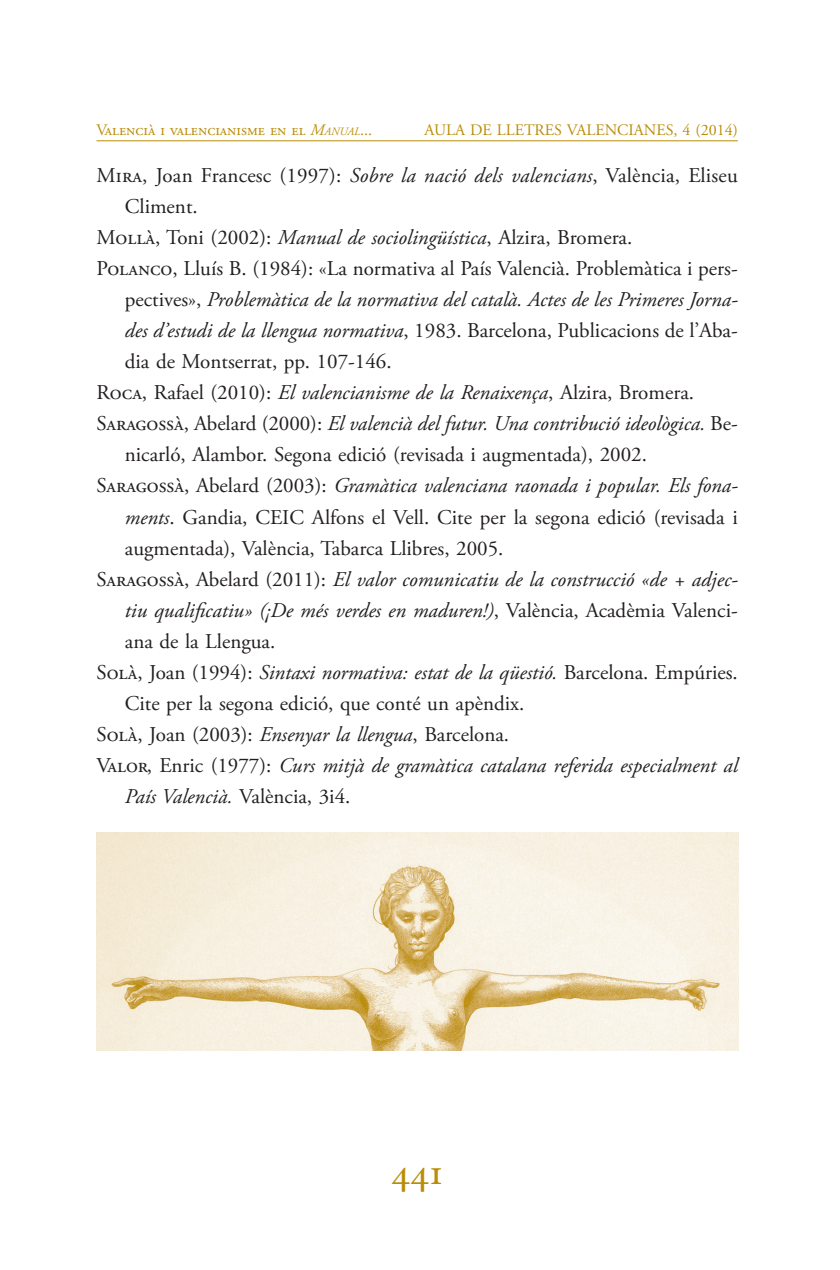
<style>
.page{position:relative;width:840px;height:1270px;background:#fff}
.page>*{position:absolute;margin:0;border:0;box-sizing:border-box;transform-origin:0 0}
.t1{font:36px "Hoefler Text";color:#bb8c07}
.t2{font:21px/31px "Adobe Garamond Pro";color:#231f20}
.t3{font:italic 21px/31px "Adobe Garamond Pro";color:#231f20;text-align:justify}
.t4{font:16px "Adobe Garamond Pro";color:#bb8c07}
.s1{font-style:italic}
.s2{font-style:italic;font-size:11.2px}
.s3{font-style:normal}
</style>
<div class="page">
<hr style="left:96px;top:140px;width:641px;height:1px;background:#bb8c07">
<img style="left:96px;top:832px;width:641px;height:218px">
<p class="t4" style="left:96px;top:120px;width:277px">Valencià i valencianisme en el <span class="s1">M</span><span class="s2">ANUAL</span>...</p>
<p class="t4" style="left:424px;top:120px;width:315px">AULA DE LLETRES VALENCIANES, 4 (2014)</p>
<p class="t2" style="left:125px;top:161px;width:614px;text-indent:-28px">Mira, Joan Francesc (1997): <span class="s1">Sobre la nació dels valencians</span>, València, Eliseu<br>Climent.</p>
<p class="t2" style="left:96px;top:223px;width:537px">Mollà, Toni (2002): <span class="s1">Manual de sociolingüística</span>, Alzira, Bromera.</p>
<p class="t2" style="left:125px;top:254px;width:614px;text-align:justify;text-indent:-28px">Polanco, Lluís B. (1984): «La normativa al País Valencià. Problemàtica i pers&shy;pectives», <span class="s1">Problemàtica de la normativa del català. Actes de les Primeres Jorna&shy;des d’estudi de la llengua normativa</span>, 1983. Barcelona, Publicacions de l’Aba&shy;dia de Montserrat, pp. 107-146.</p>
<p class="t2" style="left:96px;top:378px;width:598px">Roca, Rafael (2010): <span class="s1">El valencianisme de la Renaixença</span>, Alzira, Bromera.</p>
<p class="t2" style="left:125px;top:409px;width:614px;text-indent:-28px">Saragossà, Abelard (2000): <span class="s1">El valencià del futur. Una contribució ideològica.</span> Be&shy;nicarló, Alambor. Segona edició (revisada i augmentada), 2002.</p>
<p class="t2" style="left:125px;top:471px;width:614px;text-align:justify;text-indent:-28px">Saragossà, Abelard (2003): <span class="s1">Gramàtica valenciana raonada i popular. Els fona&shy;ments</span>. Gandia, CEIC Alfons el Vell. Cite per la segona edició (revisada i augmentada), València, Tabarca Llibres, 2005.</p>
<p class="t3" style="left:125px;top:564px;width:614px;text-indent:-28px"><span class="s3">Saragossà, Abelard (2011):</span> El valor comunicatiu de la construcció «de + adjec&shy;tiu qualificatiu» (¡De més verdes en maduren!)<span class="s3">, València, Acadèmia Valenci&shy;ana de la Llengua.</span></p>
<p class="t2" style="left:125px;top:657px;width:614px;text-indent:-28px">Solà, Joan (1994): <span class="s1">Sintaxi normativa: estat de la qüestió.</span> Barcelona. Empúries.<br>Cite per la segona edició, que conté un apèndix.</p>
<p class="t2" style="left:96px;top:719px;width:414px">Solà, Joan (2003): <span class="s1">Ensenyar la llengua</span>, Barcelona.</p>
<p class="t3" style="left:125px;top:750px;width:614px;text-indent:-28px"><span class="s3">Valor, Enric (1977):</span> Curs mitjà de gramàtica catalana referida especialment al<br>País Valencià. <span class="s3">València, 3i4.</span></p>
<h1 class="t1" style="left:391px;top:1151px;width:54px">441</h1>
</div>
